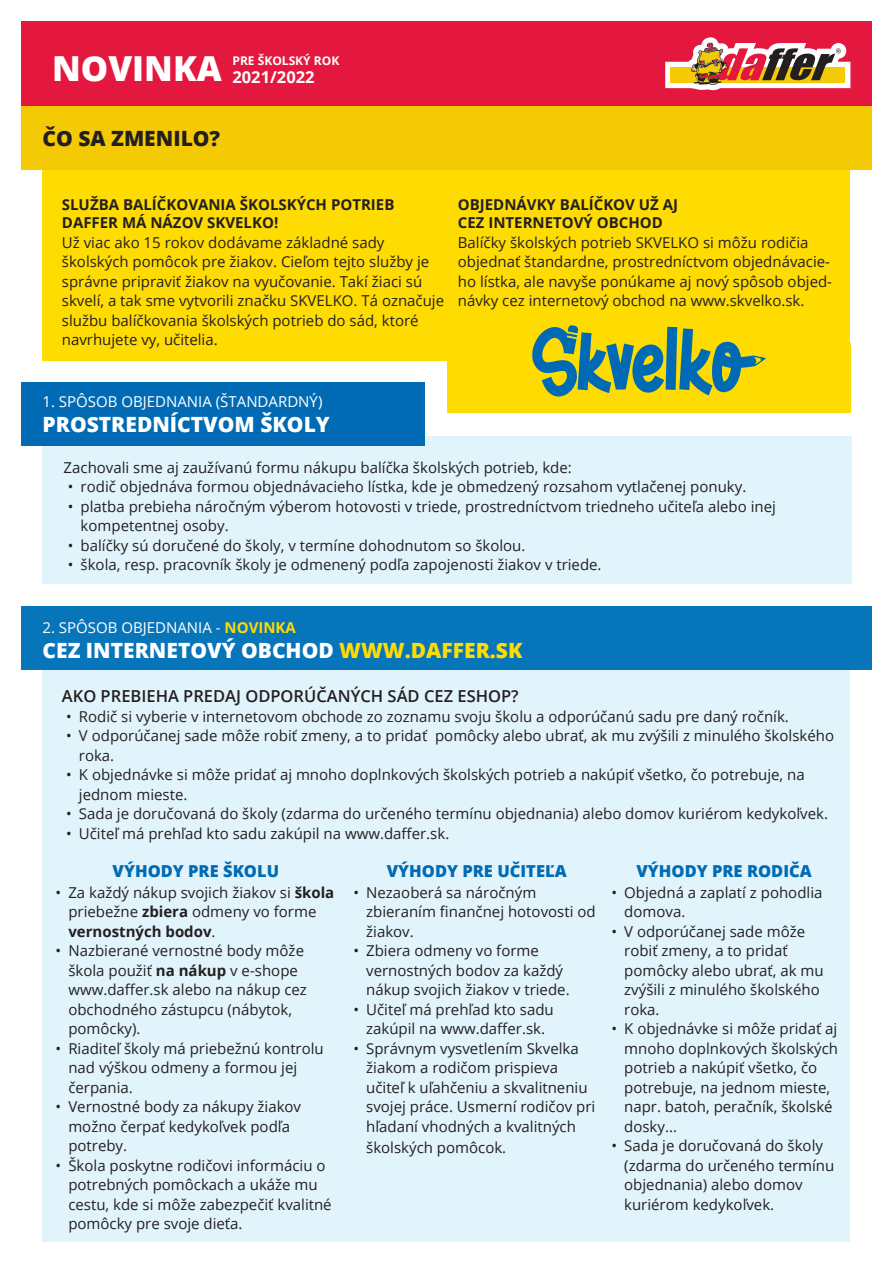
<style>
.page{position:relative;width:893px;height:1263px;background:#fff}
.page>*{position:absolute;margin:0;border:0;box-sizing:border-box;transform-origin:0 0}
.t1{font:800 34.5px "Open Sans";color:#fff}
.t2{font:800 21px "Open Sans";color:#fff}
.t3{font:800 21px "Open Sans";color:#231f20}
.t4{font:800 16.5px "Open Sans";color:#006bb4}
.t5{font:600 16.5px "Open Sans";color:#231f20}
.t6{font:700 16.5px "Open Sans";color:#fff}
.t7{font:15px/19.5px "Open Sans";color:#231f20}
.t8{font:700 15px/18px "Open Sans";color:#231f20}
.t9{font:15px "Open Sans";color:#fff}
.t10{font:700 12px "Open Sans";color:#fff}
.s1{font-weight:700;color:#ffdc01}
.s2{color:#ffdc01}
.s3{font-weight:700}
</style>
<div class="page">
<div style="left:447px;top:343px;width:403px;height:69px;background:#ffdc01"></div>
<div style="left:21px;top:21px;width:851px;height:85px;background:#e4183e"></div>
<svg style="left:665px;top:37px;width:185px;height:54px"></svg>
<div style="left:43px;top:170px;width:807px;height:191px;background:#ffdc01"></div>
<div style="left:43px;top:660px;width:807px;height:582px;background:#e1f4fc"></div>
<div style="left:43px;top:436px;width:809px;height:148px;background:#e1f4fc"></div>
<div style="left:21px;top:106px;width:851px;height:64px;background:#f4ca05"></div>
<div style="left:21px;top:606px;width:851px;height:64px;background:#0775ba"></div>
<svg style="left:532px;top:325px;width:234px;height:71px"></svg>
<div style="left:21px;top:382px;width:404px;height:64px;background:#006bb4"></div>
<h1 class="t1" style="left:52px;top:42px;width:171px">NOVINKA</h1>
<p class="t10" style="left:232px;top:52px;width:108px">PRE ŠKOLSKÝ ROK</p>
<p class="t6" style="left:232px;top:65px;width:84px">2021/2022</p>
<h2 class="t3" style="left:43px;top:123px;width:179px">ČO SA ZMENILO?</h2>
<p class="t8" style="left:62px;top:195px;width:334px">SLUŽBA BALÍČKOVANIA ŠKOLSKÝCH POTRIEB<br>DAFFER MÁ NÁZOV SKVELKO!</p>
<p class="t7" style="left:62px;top:232px;width:384px">Už viac ako 15 rokov dodávame základné sady školských pomôcok pre žiakov. Cieľom tejto služby je správne pripraviť žiakov na vyučovanie. Takí žiaci sú skvelí, a tak sme vytvorili značku SKVELKO. Tá označuje službu balíčkovania školských potrieb do sád, ktoré navrhujete vy, učitelia.</p>
<p class="t8" style="left:458px;top:195px;width:222px">OBJEDNÁVKY BALÍČKOV UŽ AJ<br>CEZ INTERNETOVÝ OBCHOD</p>
<p class="t7" style="left:458px;top:232px;width:376px">Balíčky školských potrieb SKVELKO si môžu rodičia objednať štandardne, prostredníctvom objednávacie&shy;ho lístka, ale navyše ponúkame aj nový spôsob objed&shy;návky cez internetový obchod na www.skvelko.sk.</p>
<p class="t9" style="left:43px;top:391px;width:281px">1. SPÔSOB OBJEDNANIA (ŠTANDARDNÝ)</p>
<h2 class="t2" style="left:43px;top:409px;width:289px">PROSTREDNÍCTVOM ŠKOLY</h2>
<p class="t7" style="left:64px;top:457px;width:510px">Zachovali sme aj zaužívanú formu nákupu balíčka školských potrieb, kde:</p>
<p class="t7" style="left:68px;top:477px;width:680px">• rodič objednáva formou objednávacieho lístka, kde je obmedzený rozsahom vytlačenej ponuky.</p>
<p class="t7" style="left:81px;top:496px;width:697px;text-indent:-13px">• platba prebieha náročným výberom hotovosti v triede, prostredníctvom triedneho učiteľa alebo inej kompetentnej osoby.</p>
<p class="t7" style="left:68px;top:535px;width:459px">• balíčky sú doručené do školy, v termíne dohodnutom so školou.</p>
<p class="t7" style="left:68px;top:555px;width:535px">• škola, resp. pracovník školy je odmenený podľa zapojenosti žiakov v triede.</p>
<p class="t9" style="left:43px;top:617px;width:255px">2. SPÔSOB OBJEDNANIA - <span class="s1">NOVINKA</span></p>
<h2 class="t2" style="left:43px;top:634px;width:481px">CEZ INTERNETOVÝ OBCHOD <span class="s2">WWW.DAFFER.SK</span></h2>
<p class="t5" style="left:62px;top:685px;width:458px">AKO PREBIEHA PREDAJ ODPORÚČANÝCH SÁD CEZ ESHOP?</p>
<p class="t7" style="left:66px;top:706px;width:724px">• Rodič si vyberie v internetovom obchode zo zoznamu svoju školu a odporúčanú sadu pre daný ročník.</p>
<p class="t7" style="left:79px;top:726px;width:757px;text-indent:-13px">• V odporúčanej sade môže robiť zmeny, a to pridať pomôcky alebo ubrať, ak mu zvýšili z minulého školského roka.</p>
<p class="t7" style="left:79px;top:765px;width:727px;text-indent:-13px">• K objednávke si môže pridať aj mnoho doplnkových školských potrieb a nakúpiť všetko, čo potrebuje, na jednom mieste.</p>
<p class="t7" style="left:66px;top:804px;width:763px">• Sada je doručovaná do školy (zdarma do určeného termínu objednania) alebo domov kuriérom kedykoľvek.</p>
<p class="t7" style="left:66px;top:823px;width:385px">• Učiteľ má prehľad kto sadu zakúpil na www.daffer.sk.</p>
<p class="t4" style="left:636px;top:858px;width:177px">VÝHODY PRE RODIČA</p>
<p class="t7" style="left:624px;top:882px;width:200px;text-indent:-13px">• Objedná a zaplatí z pohodlia domova.</p>
<p class="t7" style="left:624px;top:921px;width:201px;text-indent:-13px">• V odporúčanej sade môže robiť zmeny, a to pridať pomôcky alebo ubrať, ak mu zvýšili z minulého školského roka.</p>
<p class="t7" style="left:624px;top:1019px;width:215px;text-indent:-13px">• K objednávke si môže pridať aj mnoho doplnkových školských potrieb a nakúpiť všetko, čo potrebuje, na jednom mieste, napr. batoh, peračník, školské dosky...</p>
<p class="t7" style="left:624px;top:1136px;width:212px;text-indent:-13px">• Sada je doručovaná do školy (zdarma do určeného termínu objednania) alebo domov kuriérom kedykoľvek.</p>
<p class="t4" style="left:113px;top:858px;width:168px">VÝHODY PRE ŠKOLU</p>
<p class="t7" style="left:68px;top:882px;width:267px;text-indent:-13px">• Za každý nákup svojich žiakov si <span class="s3">škola </span>priebežne <span class="s3">zbiera</span> odmeny vo forme <span class="s3">vernostných bodov</span>.</p>
<p class="t7" style="left:68px;top:941px;width:240px;text-indent:-13px">• Nazbierané vernostné body môže škola použiť <span class="s3">na nákup</span> v e-shope www.daffer.sk alebo na nákup cez obchodného zástupcu (nábytok, pomôcky).</p>
<p class="t7" style="left:68px;top:1038px;width:257px;text-indent:-13px">• Riaditeľ školy má priebežnú kontrolu nad výškou odmeny a formou jej čerpania.</p>
<p class="t7" style="left:68px;top:1097px;width:234px;text-indent:-13px">• Vernostné body za nákupy žiakov možno čerpať kedykoľvek podľa potreby.</p>
<p class="t7" style="left:68px;top:1155px;width:265px;text-indent:-13px">• Škola poskytne rodičovi informáciu o potrebných pomôckach a ukáže mu cestu, kde si môže zabezpečiť kvalitné pomôcky pre svoje dieťa.</p>
<p class="t4" style="left:387px;top:858px;width:181px">VÝHODY PRE UČITEĽA</p>
<p class="t7" style="left:366px;top:882px;width:231px;text-indent:-13px">• Nezaoberá sa náročným zbieraním finančnej hotovosti od žiakov.</p>
<p class="t7" style="left:366px;top:941px;width:205px;text-indent:-13px">• Zbiera odmeny vo forme vernostných bodov za každý nákup svojich žiakov v triede.</p>
<p class="t7" style="left:353px;top:999px;width:202px;text-align:center">• Učiteľ má prehľad kto sadu zakúpil na www.daffer.sk.</p>
<p class="t7" style="left:366px;top:1038px;width:231px;text-indent:-13px">• Správnym vysvetlením Skvelka žiakom a rodičom prispieva učiteľ k uľahčeniu a skvalitneniu svojej práce. Usmerní rodičov pri hľadaní vhodných a kvalitných</p>
<p class="t7" style="left:366px;top:1137px;width:142px">školských pomôcok.</p>
</div>
